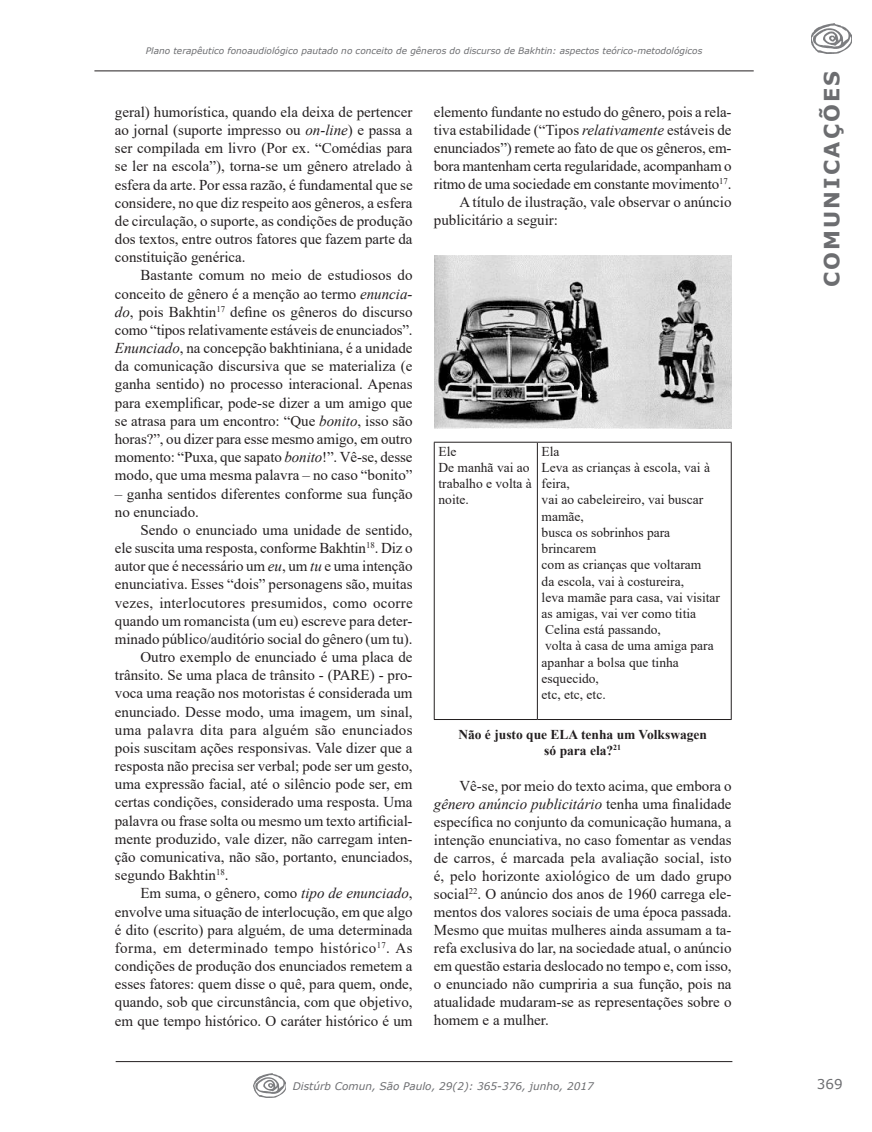
<style>
.page{position:relative;width:872px;height:1132px;background:#fff}
.page>*{position:absolute;margin:0;border:0;box-sizing:border-box;transform-origin:0 0}
.t1{font:700 21px "Verdana";letter-spacing:.1em;color:#6c6d70}
.Corpo_do_texto{font:15px/18.1px "Times New Roman";color:#231f20;text-align:justify}
.Recuo{font:13.5px/16.2px "Times New Roman";color:#231f20}
.Recuo-2{font:700 13.5px/16.2px "Times New Roman";color:#231f20;text-align:center}
.t2{font:13.5px "Verdana";color:#6c6d70}
.t3{font:italic 10.5px "Verdana";color:#6c6d70}
.t4{font:italic 9px "Verdana";color:#6c6d70}
.s1{font-style:italic}
</style>
<div class="page">
<hr style="left:94px;top:70px;width:659px;height:1px;background:#231f20">
<img style="left:811px;top:24px;width:40px;height:29px">
<hr style="left:116px;top:1060px;width:616px;height:1px;background:#231f20">
<img style="left:253px;top:1073px;width:32px;height:23px">
<hr style="left:434px;top:441px;width:103px;height:1px;background:#231f20">
<hr style="left:434px;top:442px;width:1px;height:277px;background:#231f20">
<hr style="left:537px;top:441px;width:194px;height:1px;background:#231f20">
<hr style="left:537px;top:442px;width:1px;height:277px;background:#231f20">
<hr style="left:731px;top:442px;width:1px;height:277px;background:#231f20">
<hr style="left:434px;top:719px;width:103px;height:1px;background:#231f20">
<hr style="left:537px;top:719px;width:194px;height:1px;background:#231f20">
<img style="left:434px;top:255px;width:297px;height:173px">
<p class="t4" style="left:146px;top:44px;width:558px">Plano terapêutico fonoaudiológico pautado no conceito de gêneros do discurso de Bakhtin: aspectos teórico-metodológicos</p>
<p class="Corpo_do_texto" style="left:115px;top:102px;width:299px">geral) humorística, quando ela deixa de pertencer ao jornal (suporte impresso ou <span class="s1">on-line</span>) e passa a ser compilada em livro (Por ex. “Comédias para se ler na escola”), torna-se um gênero atrelado à esfera da arte. Por essa razão, é fundamental que se considere, no que diz respeito aos gêneros, a esfera de circulação, o suporte, as condições de produção dos textos, entre outros fatores que fazem parte da constituição genérica.</p>
<p class="Corpo_do_texto" style="left:115px;top:266px;width:299px;text-indent:26px">Bastante comum no meio de estudiosos do conceito de gênero é a menção ao termo <span class="s1">enuncia&shy;do</span>, pois Bakhtin<sup>17</sup> define os gêneros do discurso como “tipos relativamente estáveis de enunciados”.<br><span class="s1">Enunciado</span>, na concepção bakhtiniana, é a unidade da comunicação discursiva que se materializa (e ganha sentido) no processo interacional. Apenas para exemplificar, pode-se dizer a um amigo que se atrasa para um encontro: “Que <span class="s1">bonito</span>, isso são horas?”, ou dizer para esse mesmo amigo, em outro momento: “Puxa, que sapato <span class="s1">bonito</span>!”. Vê-se, desse modo, que uma mesma palavra – no caso “bonito”</p>
<p class="Corpo_do_texto" style="left:115px;top:483px;width:299px">– ganha sentidos diferentes conforme sua função no enunciado.</p>
<p class="Corpo_do_texto" style="left:115px;top:520px;width:299px;text-indent:26px">Sendo o enunciado uma unidade de sentido, ele suscita uma resposta, conforme Bakhtin<sup>18</sup>. Diz o autor que é necessário um <span class="s1">eu</span>, um <span class="s1">tu</span> e uma intenção enunciativa. Esses “dois” personagens são, muitas vezes, interlocutores presumidos, como ocorre quando um romancista (um eu) escreve para deter&shy;minado público/auditório social do gênero (um tu).</p>
<p class="Corpo_do_texto" style="left:115px;top:647px;width:299px;text-indent:26px">Outro exemplo de enunciado é uma placa de trânsito. Se uma placa de trânsito - (PARE) - pro&shy;voca uma reação nos motoristas é considerada um enunciado. Desse modo, uma imagem, um sinal, uma palavra dita para alguém são enunciados pois suscitam ações responsivas. Vale dizer que a resposta não precisa ser verbal; pode ser um gesto, uma expressão facial, até o silêncio pode ser, em certas condições, considerado uma resposta. Uma palavra ou frase solta ou mesmo um texto artificial&shy;mente produzido, vale dizer, não carregam inten&shy;ção comunicativa, não são, portanto, enunciados, segundo Bakhtin<sup>18</sup>.</p>
<p class="Corpo_do_texto" style="left:115px;top:883px;width:299px;text-indent:26px">Em suma, o gênero, como <span class="s1">tipo de enunciado</span>, envolve uma situação de interlocução, em que algo é dito (escrito) para alguém, de uma determinada forma, em determinado tempo histórico<sup>17</sup>. As condições de produção dos enunciados remetem a esses fatores: quem disse o quê, para quem, onde, quando, sob que circunstância, com que objetivo, em que tempo histórico. O caráter histórico é um</p>
<p class="Corpo_do_texto" style="left:434px;top:102px;width:299px">elemento fundante no estudo do gênero, pois a rela&shy;tiva estabilidade (“Tipos <span class="s1">relativamente</span> estáveis de enunciados”) remete ao fato de que os gêneros, em&shy;bora mantenham certa regularidade, acompanham o ritmo de uma sociedade em constante movimento<sup>17</sup>.</p>
<p class="Corpo_do_texto" style="left:434px;top:192px;width:299px;text-indent:26px">A título de ilustração, vale observar o anúncio publicitário a seguir:</p>
<p class="Recuo" style="left:541px;top:442px;width:19px">Ela</p>
<p class="Recuo" style="left:541px;top:459px;width:170px">Leva as crianças à escola, vai à feira,</p>
<p class="Recuo" style="left:541px;top:491px;width:163px">vai ao cabeleireiro, vai buscar mamãe,</p>
<p class="Recuo" style="left:541px;top:523px;width:130px">busca os sobrinhos para brincarem</p>
<p class="Recuo" style="left:541px;top:556px;width:161px">com as crianças que voltaram</p>
<p class="Recuo" style="left:541px;top:572px;width:144px">da escola, vai à costureira,</p>
<p class="Recuo" style="left:541px;top:588px;width:180px">leva mamãe para casa, vai visitar</p>
<p class="Recuo" style="left:541px;top:604px;width:156px">as amigas, vai ver como titia</p>
<p class="Recuo" style="left:545px;top:621px;width:117px">Celina está passando,</p>
<p class="Recuo" style="left:545px;top:637px;width:170px">volta à casa de uma amiga para</p>
<p class="Recuo" style="left:541px;top:653px;width:139px">apanhar a bolsa que tinha esquecido,</p>
<p class="Recuo" style="left:541px;top:685px;width:66px">etc, etc, etc.</p>
<p class="Recuo-2" style="left:458px;top:725px;width:250px">Não é justo que ELA tenha um Volkswagen só para ela?<sup>21</sup></p>
<p class="Corpo_do_texto" style="left:434px;top:776px;width:299px;text-indent:26px">Vê-se, por meio do texto acima, que embora o <span class="s1">gênero anúncio publicitário</span> tenha uma finalidade específica no conjunto da comunicação humana, a intenção enunciativa, no caso fomentar as vendas de carros, é marcada pela avaliação social, isto é, pelo horizonte axiológico de um dado grupo social<sup>22</sup>. O anúncio dos anos de 1960 carrega ele&shy;mentos dos valores sociais de uma época passada.<br>Mesmo que muitas mulheres ainda assumam a ta&shy;refa exclusiva do lar, na sociedade atual, o anúncio em questão estaria deslocado no tempo e, com isso, o enunciado não cumpriria a sua função, pois na atualidade mudaram-se as representações sobre o homem e a mulher.</p>
<p class="Recuo" style="left:438px;top:442px;width:19px">Ele</p>
<p class="Recuo" style="left:438px;top:459px;width:95px">De manhã vai ao trabalho e volta à noite.</p>
<p class="t3" style="left:293px;top:1078px;width:302px">Distúrb Comun, São Paulo, 29(2): 365-376, junho, 2017</p>
<h1 class="t1" style="left:817px;top:287px;width:218px;rotate:-90deg">COMUNICAÇÕES</h1>
<p class="t2" style="left:817px;top:1074px;width:27px">369</p>
</div>
